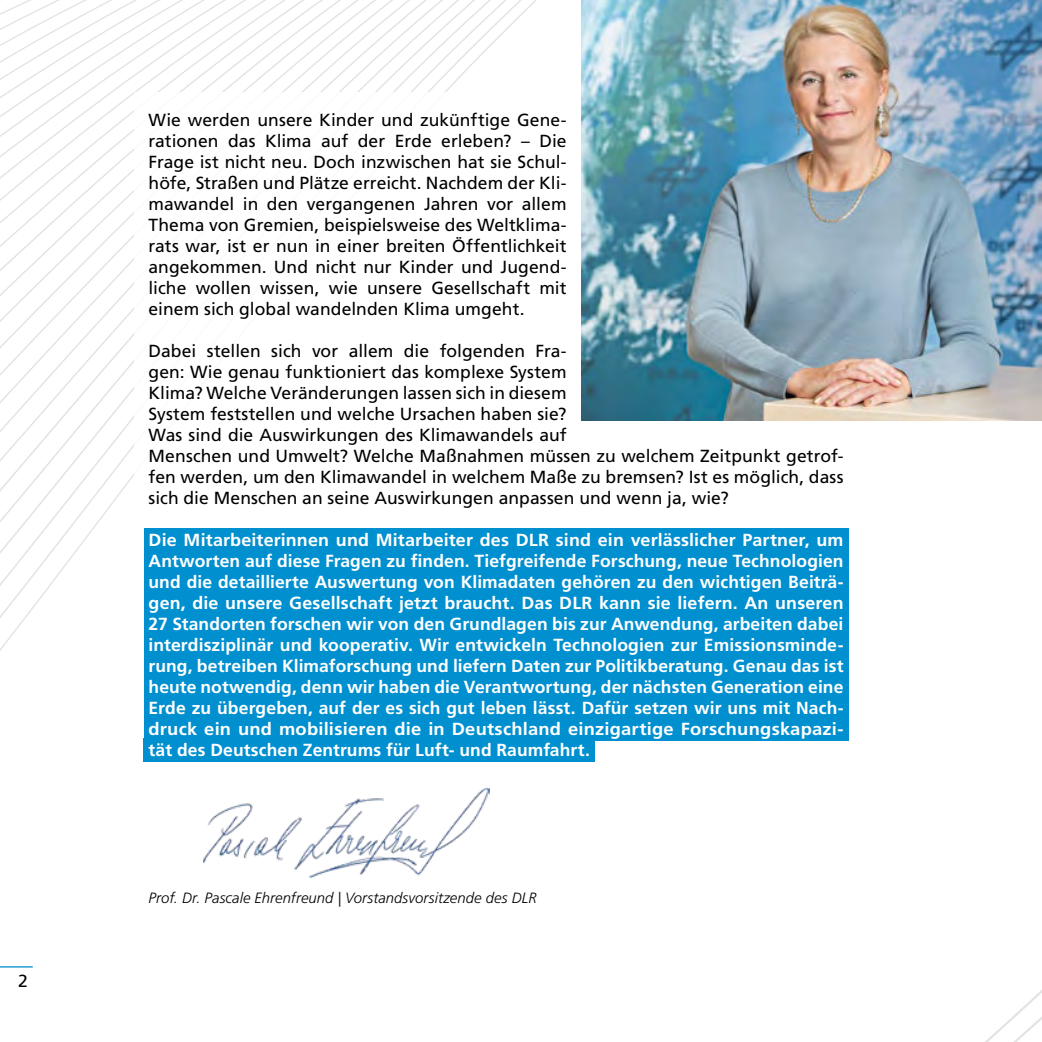
<style>
.page{position:relative;width:1042px;height:1042px;background:#fff}
.page>*{position:absolute;margin:0;border:0;box-sizing:border-box;transform-origin:0 0}
.t1{font:17.5px/21px "Frutiger LT Std";letter-spacing:.005em;color:#000;text-align:justify}
.t2{font:700 17.5px/21px "Frutiger LT Std";letter-spacing:.005em;color:#fff;text-align:justify}
.t3{font:italic 300 14.88px "Frutiger LT Std";letter-spacing:.005em;color:#000}
</style>
<div class="page">
<svg style="left:0;top:0;width:536px;height:651px"></svg>
<div style="left:134px;top:93px;width:724px;height:867px;background:#fff"></div>
<img style="left:581px;top:0;width:461px;height:420px">
<hr style="left:0;top:966px;width:33px;height:1px;background:#008fcf">
<div style="left:144px;top:528px;width:704px;height:212px;background:#008fcf"></div>
<div style="left:144px;top:738px;width:451px;height:23px;background:#008fcf"></div>
<img style="left:203px;top:787px;width:286px;height:90px">
<p class="t1" style="left:18px;top:971px;width:11px">2</p>
<p class="t1" style="left:149px;top:110px;width:419px">Wie werden unsere Kinder und zukünftige Gene&shy;rationen das Klima auf der Erde erleben? – Die Frage ist nicht neu. Doch inzwischen hat sie Schul&shy;höfe, Straßen und Plätze erreicht. Nachdem der Kli&shy;mawandel in den vergangenen Jahren vor allem Thema von Gremien, beispielsweise des Weltklima&shy;rats war, ist er nun in einer breiten Öffentlichkeit angekommen. Und nicht nur Kinder und Jugend&shy;liche wollen wissen, wie unsere Gesellschaft mit einem sich global wandelnden Klima umgeht.</p>
<p class="t1" style="left:149px;top:341px;width:696px;text-align:left">Dabei stellen sich vor allem die folgenden Fra-<br>gen: Wie genau funktioniert das komplexe System<br>Klima? Welche Veränderungen lassen sich in diesem<br>System feststellen und welche Ursachen haben sie?<br>Was sind die Auswirkungen des Klimawandels auf<br>Menschen und Umwelt? Welche Maßnahmen müssen zu welchem Zeitpunkt getrof&shy;fen werden, um den Klimawandel in welchem Maße zu bremsen? Ist es möglich, dass sich die Menschen an seine Auswirkungen anpassen und wenn ja, wie?</p>
<p class="t2" style="left:149px;top:530px;width:696px">Die Mitarbeiterinnen und Mitarbeiter des DLR sind ein verlässlicher Partner, um Antworten auf diese Fragen zu finden. Tiefgreifende Forschung, neue Technologien und die detaillierte Auswertung von Klimadaten gehören zu den wichtigen Beiträ&shy;gen, die unsere Gesellschaft jetzt braucht. Das DLR kann sie liefern. An unseren 27 Standorten forschen wir von den Grundlagen bis zur Anwendung, arbeiten dabei interdisziplinär und kooperativ. Wir entwickeln Technologien zur Emissionsminde&shy;rung, betreiben Klimaforschung und liefern Daten zur Politikberatung. Genau das ist heute notwendig, denn wir haben die Verantwortung, der nächsten Generation eine Erde zu übergeben, auf der es sich gut leben lässt. Dafür setzen wir uns mit Nach&shy;druck ein und mobilisieren die in Deutschland einzigartige Forschungskapazi&shy;tät des Deutschen Zentrums für Luft- und Raumfahrt.</p>
<p class="t3" style="left:149px;top:889px;width:390px">Prof. Dr. Pascale Ehrenfreund | Vorstandsvorsitzende des DLR</p>
</div>
